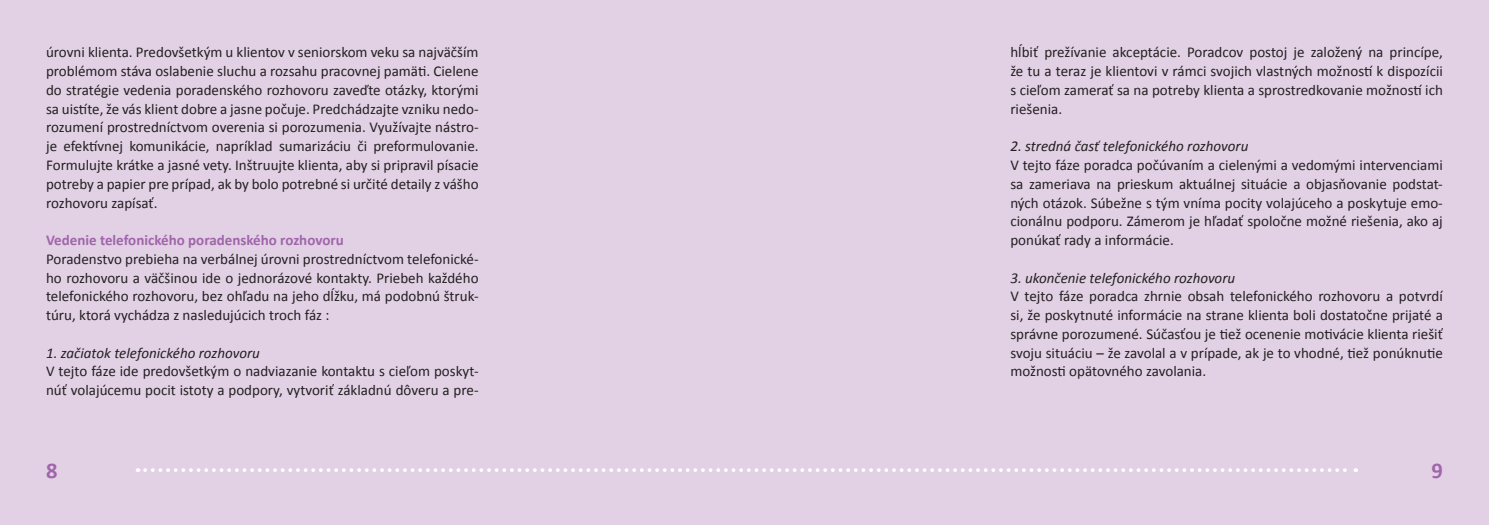
<style>
.page{position:relative;width:1489px;height:525px;background:#fff}
.page>*{position:absolute;margin:0;border:0;box-sizing:border-box;transform-origin:0 0}
.t1{font:700 22.5px "Calibri";color:#a065aa}
.t2{font:15px/18.8px "Calibri";color:#231f20;text-align:justify}
.t3{font:italic 15px "Calibri";color:#231f20}
.t4{font:700 15px "Calibri";color:#a065aa}
</style>
<div class="page">
<div style="left:0;top:0;width:1488px;height:524px;background:#e2d1e5"></div>
<svg style="left:145px;top:468px;width:1211px;height:3px"></svg>
<p class="t2" style="left:46px;top:42px;width:434px">úrovni klienta. Predovšetkým u klientov v seniorskom veku sa najväčším problémom stáva oslabenie sluchu a rozsahu pracovnej pamäti. Cielene do stratégie vedenia poradenského rozhovoru zaveďte otázky, ktorými sa uistíte, že vás klient dobre a jasne počuje. Predchádzajte vzniku nedo&shy;rozumení prostredníctvom overenia si porozumenia. Využívajte nástro&shy;je efektívnej komunikácie, napríklad sumarizáciu či preformulovanie.<br>Formulujte krátke a jasné vety. Inštruujte klienta, aby si pripravil písacie potreby a papier pre prípad, ak by bolo potrebné si určité detaily z vášho rozhovoru zapísať.</p>
<p class="t4" style="left:46px;top:231px;width:299px">Vedenie telefonického poradenského rozhovoru</p>
<p class="t2" style="left:46px;top:249px;width:434px">Poradenstvo prebieha na verbálnej úrovni prostredníctvom telefonické&shy;ho rozhovoru a väčšinou ide o jednorázové kontakty. Priebeh každého telefonického rozhovoru, bez ohľadu na jeho dĺžku, má podobnú štruk&shy;túru, ktorá vychádza z nasledujúcich troch fáz :</p>
<p class="t3" style="left:46px;top:343px;width:215px">1. začiatok telefonického rozhovoru</p>
<p class="t2" style="left:46px;top:361px;width:434px">V tejto fáze ide predovšetkým o nadviazanie kontaktu s cieľom poskyt&shy;núť volajúcemu pocit istoty a podpory, vytvoriť základnú dôveru a pre-</p>
<p class="t2" style="left:1010px;top:42px;width:434px">hĺbiť prežívanie akceptácie. Poradcov postoj je založený na princípe, že tu a teraz je klientovi v rámci svojich vlastných možností k dispozícii s cieľom zamerať sa na potreby klienta a sprostredkovanie možností ich riešenia.</p>
<p class="t3" style="left:1010px;top:137px;width:239px">2. stredná časť telefonického rozhovoru</p>
<p class="t2" style="left:1010px;top:155px;width:434px">V tejto fáze poradca počúvaním a cielenými a vedomými intervenciami sa zameriava na prieskum aktuálnej situácie a objasňovanie podstat&shy;ných otázok. Súbežne s tým vníma pocity volajúceho a poskytuje emo&shy;cionálnu podporu. Zámerom je hľadať spoločne možné riešenia, ako aj ponúkať rady a informácie.</p>
<p class="t3" style="left:1010px;top:268px;width:226px">3. ukončenie telefonického rozhovoru</p>
<p class="t2" style="left:1010px;top:286px;width:434px">V tejto fáze poradca zhrnie obsah telefonického rozhovoru a potvrdí si, že poskytnuté informácie na strane klienta boli dostatočne prijaté a správne porozumené. Súčasťou je tiež ocenenie motivácie klienta riešiť svoju situáciu – že zavolal a v prípade, ak je to vhodné, tiež ponúknutie možnosti opätovného zavolania.</p>
<h1 class="t1" style="left:46px;top:457px;width:13px">8</h1>
<h1 class="t1" style="left:1431px;top:457px;width:13px">9</h1>
</div>
